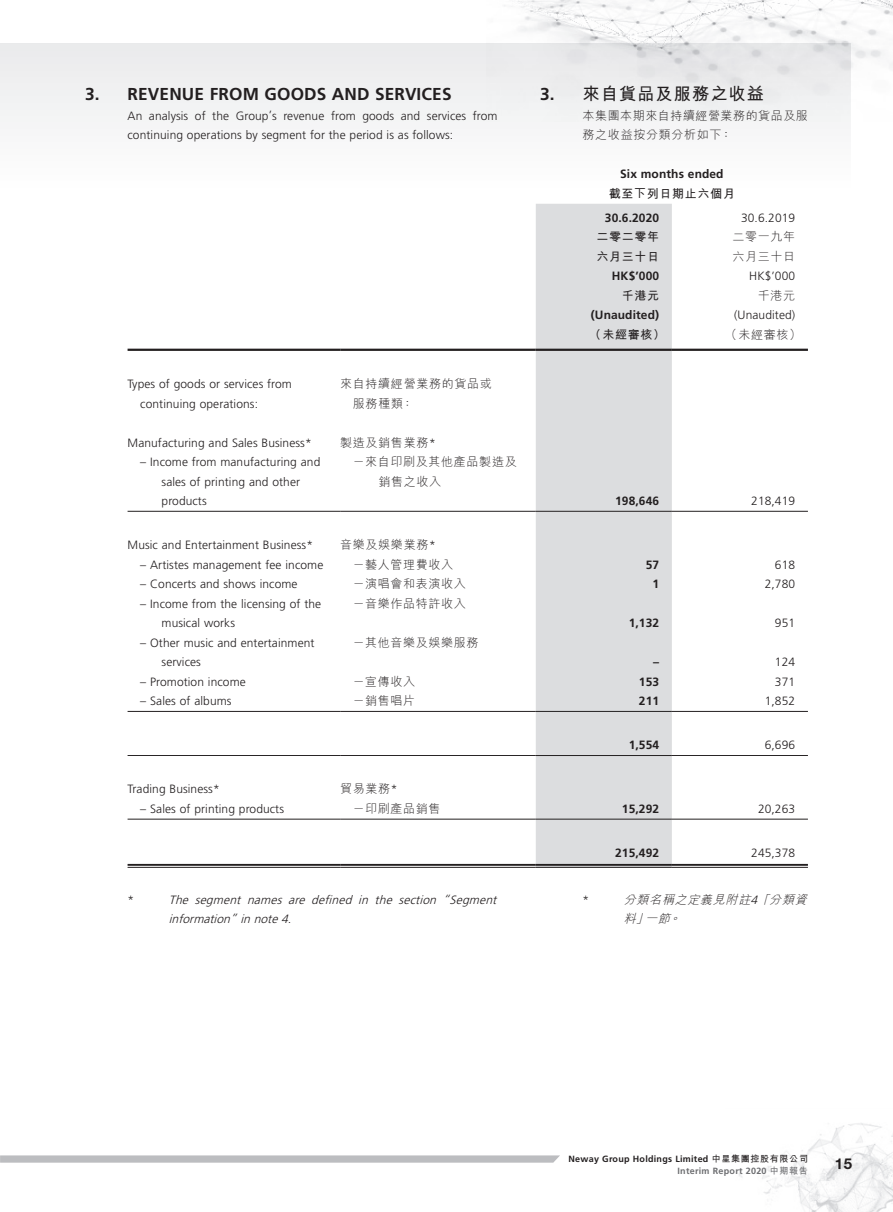
<style>
.page{position:relative;width:893px;height:1212px;background:#fff}
.page>*{position:absolute;margin:0;border:0;box-sizing:border-box;transform-origin:0 0}
.Notes_HD1{font:700 17.25px "Frutiger LT Std";letter-spacing:.01em;color:#231f20}
.Notes_HD1-2{font:700 17.25px "M Hei HK";letter-spacing:.06em;color:#231f20}
.t1{font:700 15px "Helvetica Neue LT Std";color:#231f20}
.Notes{font:300 12px/19.5px "Frutiger LT Std";letter-spacing:.01em;color:#231f20}
.Notes-2{font:300 12px/19.5px "M Hei HK";letter-spacing:.06em;color:#231f20}
.Notes-3{font:700 12px "Frutiger LT Std";letter-spacing:.01em;color:#231f20}
.Notes-4{font:italic 300 12px/19.5px "Frutiger LT Std";color:#231f20}
.C_Notes{font:300 12px/19.5px "M Hei HK";letter-spacing:.045em;color:#231f20}
.Notes-5{font:700 12px "M Hei HK";letter-spacing:.06em;color:#231f20}
.C_Notes-2{font:italic 300 12px/19.5px "M Hei HK";color:#231f20}
.C_Notes-3{font:300 12px "Frutiger LT Std";color:#231f20}
.t2{font:700 9px/12px "Frutiger LT Std";letter-spacing:.03em;color:#231f20;text-align:right}
.s1{font-family:"Frutiger LT Std"}
.s2{font-family:"M Hei HK"}
.s3{color:#6c6d70}
.s4{font-family:"M Hei HK";color:#6c6d70}
</style>
<div class="page">
<img style="left:739px;top:1123px;width:154px;height:89px">
<svg style="left:0;top:1155px;width:560px;height:7px;background:#c0c1c4"></svg>
<img style="left:504px;top:0;width:389px;height:121px">
<div style="left:0;top:43px;width:850px;height:378px;background:linear-gradient(to bottom,#f0f0f1,#fff)"></div>
<svg style="left:0;top:43px;width:1px;height:378px"></svg>
<div style="left:536px;top:204px;width:136px;height:663px;background:#dcdddf"></div>
<hr style="left:128px;top:349px;width:212px;height:2px;background:#231f20">
<hr style="left:340px;top:349px;width:196px;height:2px;background:#231f20">
<hr style="left:536px;top:349px;width:136px;height:2px;background:#231f20">
<hr style="left:672px;top:349px;width:136px;height:2px;background:#231f20">
<hr style="left:128px;top:511px;width:212px;height:1px;background:#231f20">
<hr style="left:340px;top:511px;width:196px;height:1px;background:#231f20">
<hr style="left:536px;top:511px;width:136px;height:1px;background:#231f20">
<hr style="left:672px;top:511px;width:136px;height:1px;background:#231f20">
<hr style="left:128px;top:711px;width:212px;height:1px;background:#231f20">
<hr style="left:340px;top:711px;width:196px;height:1px;background:#231f20">
<hr style="left:536px;top:711px;width:136px;height:1px;background:#231f20">
<hr style="left:672px;top:711px;width:136px;height:1px;background:#231f20">
<hr style="left:128px;top:755px;width:212px;height:1px;background:#231f20">
<hr style="left:340px;top:755px;width:196px;height:1px;background:#231f20">
<hr style="left:536px;top:755px;width:136px;height:1px;background:#231f20">
<hr style="left:672px;top:755px;width:136px;height:1px;background:#231f20">
<hr style="left:128px;top:819px;width:212px;height:1px;background:#231f20">
<hr style="left:340px;top:819px;width:196px;height:1px;background:#231f20">
<hr style="left:536px;top:819px;width:136px;height:1px;background:#231f20">
<hr style="left:672px;top:819px;width:136px;height:1px;background:#231f20">
<hr style="left:128px;top:864px;width:212px;height:2px;background:#231f20">
<hr style="left:128px;top:867px;width:212px;height:1px;background:#231f20">
<hr style="left:340px;top:864px;width:196px;height:2px;background:#231f20">
<hr style="left:340px;top:867px;width:196px;height:1px;background:#231f20">
<hr style="left:536px;top:864px;width:136px;height:2px;background:#231f20">
<hr style="left:536px;top:867px;width:136px;height:1px;background:#231f20">
<hr style="left:672px;top:864px;width:136px;height:2px;background:#231f20">
<hr style="left:672px;top:867px;width:136px;height:1px;background:#231f20">
<p class="Notes_HD1" style="left:85px;top:84px;width:368px">3. REVENUE FROM GOODS AND SERVICES</p>
<p class="Notes" style="left:128px;top:106px;width:372px">An analysis of the Group’s revenue from goods and services from continuing operations by segment for the period is as follows:</p>
<p class="Notes" style="left:140px;top:374px;width:153px;text-indent:-13px">Types of goods or services from continuing operations:</p>
<p class="Notes-2" style="left:353px;top:374px;width:140px;text-indent:-13px">來自持續經營業務的貨品或服務種類：</p>
<p class="Notes" style="left:128px;top:433px;width:186px">Manufacturing and Sales Business*</p>
<p class="Notes-2" style="left:340px;top:432px;width:97px">製造及銷售業務<span class="s1">*</span></p>
<p class="Notes" style="left:162px;top:452px;width:160px;text-indent:-21px">– Income from manufacturing and sales of printing and other products</p>
<p class="Notes-2" style="left:378px;top:452px;width:140px;text-indent:-26px">－來自印刷及其他產品製造及銷售之收入</p>
<p class="Notes_HD1-2" style="left:540px;top:82px;width:226px"><span class="s1">3.</span> 來自貨品及服務之收益</p>
<p class="C_Notes" style="left:583px;top:106px;width:227px">本集團本期來自持續經營業務的貨品及服務之收益按分類分析如下：</p>
<p class="Notes-3" style="left:620px;top:167px;width:105px">Six months ended</p>
<p class="Notes-5" style="left:609px;top:185px;width:128px">截至下列日期止六個月</p>
<p class="Notes-3" style="left:605px;top:210px;width:56px">30.6.2020</p>
<p class="Notes" style="left:741px;top:208px;width:56px">30.6.2019</p>
<p class="Notes-5" style="left:596px;top:228px;width:64px">二零二零年</p>
<p class="Notes-5" style="left:596px;top:248px;width:64px">六月三十日</p>
<p class="Notes-2" style="left:732px;top:227px;width:64px">二零一九年</p>
<p class="Notes-2" style="left:732px;top:246px;width:64px">六月三十日</p>
<p class="Notes-3" style="left:612px;top:269px;width:49px">HK$’000</p>
<p class="Notes" style="left:749px;top:266px;width:47px">HK$’000</p>
<p class="Notes-5" style="left:622px;top:287px;width:39px">千港元</p>
<p class="Notes-2" style="left:758px;top:285px;width:39px">千港元</p>
<p class="Notes-3" style="left:591px;top:308px;width:70px">(Unaudited)</p>
<p class="Notes" style="left:734px;top:305px;width:62px">(Unaudited)</p>
<p class="Notes-5" style="left:589px;top:326px;width:78px">（未經審核）</p>
<p class="Notes-2" style="left:725px;top:324px;width:78px">（未經審核）</p>
<p class="Notes-3" style="left:615px;top:494px;width:45px">198,646</p>
<p class="Notes" style="left:751px;top:491px;width:45px">218,419</p>
<p class="Notes" style="left:128px;top:535px;width:187px">Music and Entertainment Business*</p>
<p class="Notes-2" style="left:340px;top:535px;width:97px">音樂及娛樂業務<span class="s1">*</span></p>
<p class="Notes" style="left:140px;top:555px;width:184px">– Artistes management fee income</p>
<p class="Notes-2" style="left:353px;top:554px;width:102px">－藝人管理費收入</p>
<p class="Notes-3" style="left:646px;top:557px;width:15px">57</p>
<p class="Notes" style="left:775px;top:555px;width:22px">618</p>
<p class="Notes" style="left:140px;top:574px;width:159px">– Concerts and shows income</p>
<p class="Notes-2" style="left:353px;top:574px;width:114px">－演唱會和表演收入</p>
<p class="Notes-3" style="left:652px;top:577px;width:8px">1</p>
<p class="Notes" style="left:765px;top:574px;width:32px">2,780</p>
<p class="Notes" style="left:162px;top:594px;width:161px;text-indent:-21px">– Income from the licensing of the musical works</p>
<p class="Notes-2" style="left:353px;top:593px;width:114px">－音樂作品特許收入</p>
<p class="Notes-3" style="left:629px;top:616px;width:32px">1,132</p>
<p class="Notes" style="left:775px;top:613px;width:22px">951</p>
<p class="Notes" style="left:162px;top:633px;width:154px;text-indent:-21px">– Other music and entertainment services</p>
<p class="Notes-2" style="left:353px;top:632px;width:127px">－其他音樂及娛樂服務</p>
<p class="Notes-3" style="left:653px;top:655px;width:7px">–</p>
<p class="Notes" style="left:775px;top:652px;width:22px">124</p>
<p class="Notes" style="left:140px;top:672px;width:107px">– Promotion income</p>
<p class="Notes-2" style="left:353px;top:671px;width:64px">－宣傳收入</p>
<p class="Notes-3" style="left:639px;top:674px;width:22px">153</p>
<p class="Notes" style="left:775px;top:672px;width:22px">371</p>
<p class="Notes" style="left:140px;top:691px;width:93px">– Sales of albums</p>
<p class="Notes-2" style="left:353px;top:691px;width:64px">－銷售唱片</p>
<p class="Notes-3" style="left:639px;top:694px;width:22px">211</p>
<p class="Notes" style="left:765px;top:691px;width:32px">1,852</p>
<p class="Notes-3" style="left:629px;top:738px;width:32px">1,554</p>
<p class="Notes" style="left:765px;top:735px;width:32px">6,696</p>
<p class="Notes" style="left:128px;top:780px;width:94px">Trading Business*</p>
<p class="Notes-2" style="left:340px;top:779px;width:59px">貿易業務<span class="s1">*</span></p>
<p class="Notes" style="left:140px;top:799px;width:145px">– Sales of printing products</p>
<p class="Notes-2" style="left:353px;top:798px;width:89px">－印刷產品銷售</p>
<p class="Notes-3" style="left:622px;top:802px;width:39px">15,292</p>
<p class="Notes" style="left:758px;top:799px;width:39px">20,263</p>
<p class="Notes-3" style="left:615px;top:846px;width:45px">215,492</p>
<p class="Notes" style="left:751px;top:843px;width:45px">245,378</p>
<p class="Notes" style="left:128px;top:890px;width:8px">*</p>
<p class="Notes-4" style="left:169px;top:890px;width:333px">The segment names are defined in the section “Segment information”in note4.</p>
<p class="C_Notes-3" style="left:583px;top:893px;width:8px">*</p>
<p class="C_Notes-2" style="left:624px;top:889px;width:188px">分類名稱之定義見附註<span class="s1">4</span>「分類資料」一節。</p>
<p class="t2" style="left:568px;top:1153px;width:241px">Neway Group Holdings Limited <span class="s2">中星集團控股有限公司<br></span><span class="s3">Interim Report 2020</span> <span class="s4">中期報告</span></p>
<p class="t1" style="left:835px;top:1155px;width:19px">15</p>
</div>
